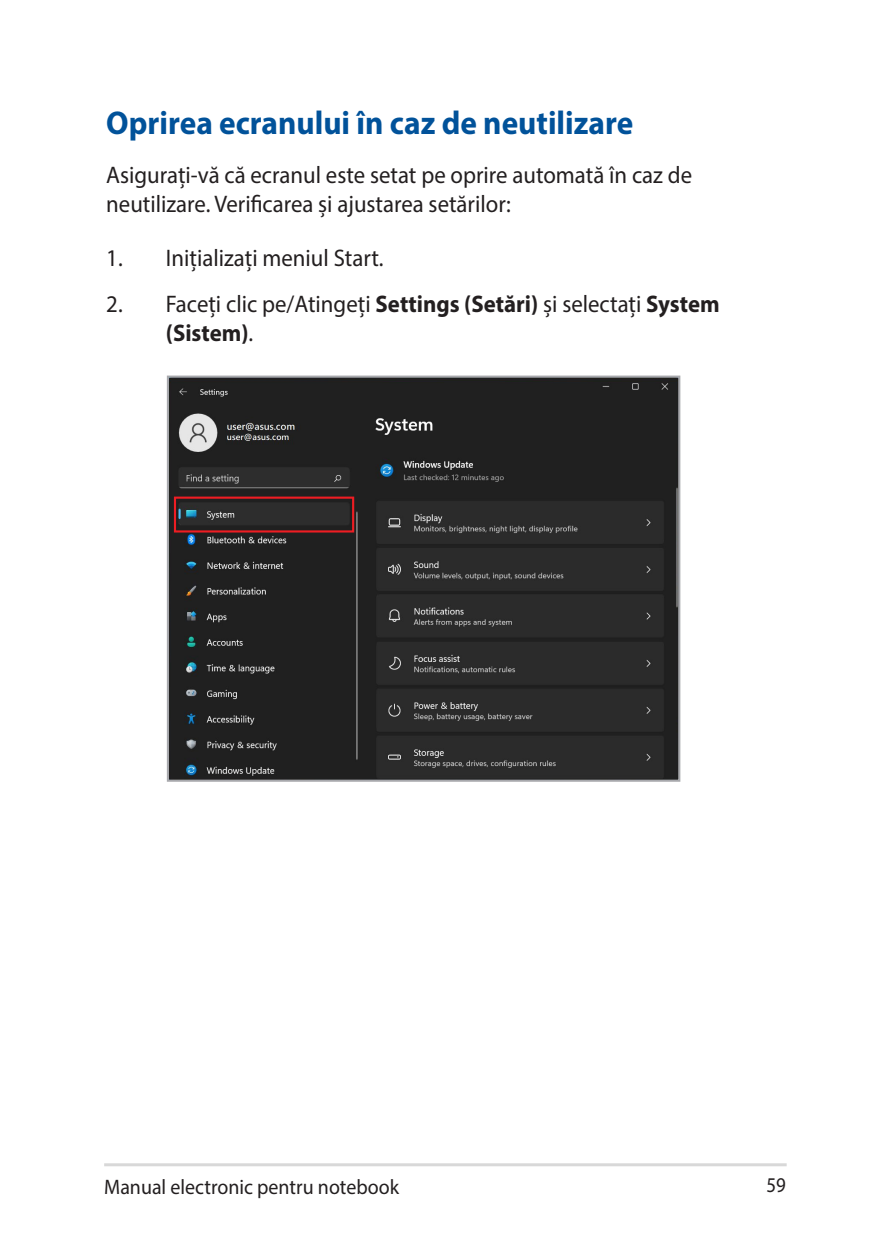
<style>
.page{position:relative;width:893px;height:1259px;background:#fff}
.page>*{position:absolute;margin:0;border:0;box-sizing:border-box;transform-origin:0 0}
.t1{font:700 33px "Myriad Pro";color:#01529a;scale:.95 1}
.t2{font:24px/28.8px "Myriad Pro";color:#231f20;scale:.95 1}
.t3{font:21px "Myriad Pro";color:#231f20;scale:.95 1}
.t4{font:21px "Myriad Pro";color:#231f20;scale:.9 1}
.s1{font-weight:700}
</style>
<div class="page">
<hr style="left:104px;top:1163px;width:683px;height:3px;background:#d8d8d8">
<img style="left:170px;top:378px;width:507px;height:401px">
<div style="left:167px;top:375px;width:513px;height:407px;border:2px solid #a8a9ad"></div>
<div style="left:174px;top:496px;width:180px;height:36px;border:2px solid #ee1d23"></div>
<h1 class="t1" style="left:106px;top:101px;width:556px">Oprirea ecranului în caz de neutilizare</h1>
<p class="t2" style="left:106px;top:160px;width:618px">Asigurați-vă că ecranul este setat pe oprire automată în caz de neutilizare. Verificarea și ajustarea setărilor:</p>
<p class="t2" style="left:106px;top:243px;width:293px">1. Inițializați meniul Start.</p>
<p class="t2" style="left:166px;top:289px;width:584px;text-indent:-60px">2. Faceți clic pe/Atingeți <span class="s1">Settings (Setări)</span> și selectați <span class="s1">System (Sistem)</span>.</p>
<p class="t3" style="left:104px;top:1173px;width:312px">Manual electronic pentru notebook</p>
<p class="t4" style="left:766px;top:1171px;width:23px">59</p>
</div>
